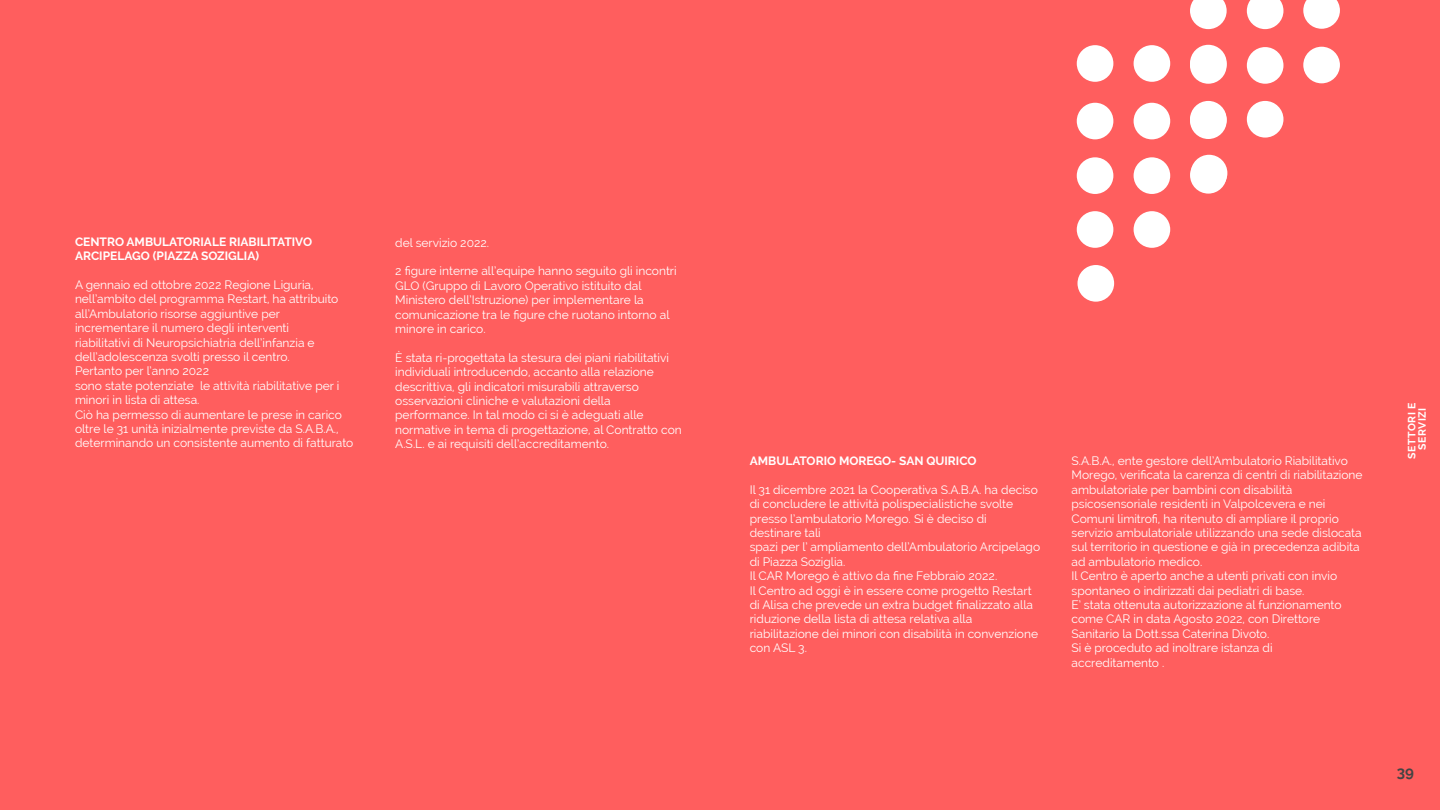
<style>
.page{position:relative;width:1440px;height:810px;background:#ff5e5e}
.page>*{position:absolute;margin:0;border:0;box-sizing:border-box;transform-origin:0 0}
.t1{font:700 15px "Raleway";color:#444}
.t2{font:12px/14.4px "Raleway";color:#fff}
.t3{font:700 12px/14.4px "Raleway";color:#fff}
.t4{font:700 10.5px/10.5px "Raleway";letter-spacing:.05em;color:#fff;text-align:center}
</style>
<div class="page">
<div style="left:1303px;top:47px;width:37px;height:36px;background:#fff;border-radius:50%"></div>
<div style="left:1247px;top:47px;width:36px;height:37px;background:#fff;border-radius:50%"></div>
<svg style="left:1190px;top:47px;width:37px;height:37px"></svg>
<div style="left:1247px;top:101px;width:36px;height:37px;background:#fff;border-radius:50%"></div>
<svg style="left:1190px;top:101px;width:37px;height:37px"></svg>
<div style="left:1191px;top:155px;width:36px;height:36px;background:#fff;border-radius:50%"></div>
<svg style="left:1303px;top:0;width:37px;height:29px"></svg>
<svg style="left:1247px;top:0;width:36px;height:29px"></svg>
<svg style="left:1190px;top:0;width:37px;height:29px"></svg>
<div style="left:1190px;top:157px;width:37px;height:37px;background:#fff;border-radius:50%"></div>
<div style="left:1134px;top:157px;width:36px;height:37px;background:#fff;border-radius:50%"></div>
<div style="left:1077px;top:157px;width:36px;height:37px;background:#fff;border-radius:50%"></div>
<div style="left:1134px;top:211px;width:36px;height:37px;background:#fff;border-radius:50%"></div>
<div style="left:1077px;top:211px;width:36px;height:37px;background:#fff;border-radius:50%"></div>
<div style="left:1078px;top:265px;width:36px;height:37px;background:#fff;border-radius:50%"></div>
<div style="left:1190px;top:102px;width:37px;height:37px;background:#fff;border-radius:50%"></div>
<div style="left:1134px;top:103px;width:36px;height:36px;background:#fff;border-radius:50%"></div>
<div style="left:1077px;top:103px;width:36px;height:36px;background:#fff;border-radius:50%"></div>
<div style="left:1190px;top:45px;width:37px;height:36px;background:#fff;border-radius:50%"></div>
<div style="left:1134px;top:45px;width:36px;height:37px;background:#fff;border-radius:50%"></div>
<div style="left:1077px;top:45px;width:36px;height:37px;background:#fff;border-radius:50%"></div>
<p class="t3" style="left:75px;top:234px;width:239px">CENTRO AMBULATORIALE RIABILITATIVO<br>ARCIPELAGO (PIAZZA SOZIGLIA)</p>
<p class="t2" style="left:75px;top:278px;width:280px">A gennaio ed ottobre 2022 Regione Liguria, nell’ambito del programma Restart, ha attribuito all’Ambulatorio risorse aggiuntive per incrementare il numero degli interventi<br>riabilitativi di Neuropsichiatria dell’infanzia e dell’adolescenza svolti presso il centro.<br>Pertanto per l’anno 2022<br>sono state potenziate le attività riabilitative per i minori in lista di attesa.<br>Ciò ha permesso di aumentare le prese in carico oltre le 31 unità inizialmente previste da S.A.B.A., determinando un consistente aumento di fatturato</p>
<p class="t2" style="left:395px;top:235px;width:95px">del servizio 2022.</p>
<p class="t2" style="left:395px;top:264px;width:283px">2 figure interne all’equipe hanno seguito gli incontri GLO (Gruppo di Lavoro Operativo istituito dal Ministero dell’Istruzione) per implementare la comunicazione tra le figure che ruotano intorno al minore in carico.</p>
<p class="t2" style="left:395px;top:350px;width:288px">È stata ri-progettata la stesura dei piani riabilitativi individuali introducendo, accanto alla relazione descrittiva, gli indicatori misurabili attraverso osservazioni cliniche e valutazioni della performance. In tal modo ci si è adeguati alle normative in tema di progettazione, al Contratto con A.S.L. e ai requisiti dell’accreditamento.</p>
<p class="t3" style="left:750px;top:454px;width:228px">AMBULATORIO MOREGO- SAN QUIRICO</p>
<p class="t2" style="left:750px;top:482px;width:292px">Il 31 dicembre 2021 la Cooperativa S.A.B.A. ha deciso di concludere le attività polispecialistiche svolte presso l’ambulatorio Morego. Si è deciso di destinare tali<br>spazi per l’ ampliamento dell’Ambulatorio Arcipelago di Piazza Soziglia.<br>Il CAR Morego è attivo da fine Febbraio 2022.<br>Il Centro ad oggi è in essere come progetto Restart di Alisa che prevede un extra budget finalizzato alla riduzione della lista di attesa relativa alla riabilitazione dei minori con disabilità in convenzione con ASL 3.</p>
<p class="t2" style="left:1072px;top:453px;width:293px">S.A.B.A., ente gestore dell’Ambulatorio Riabilitativo Morego, verificata la carenza di centri di riabilitazione ambulatoriale per bambini con disabilità psicosensoriale residenti in Valpolcevera e nei Comuni limitrofi, ha ritenuto di ampliare il proprio servizio ambulatoriale utilizzando una sede dislocata sul territorio in questione e già in precedenza adibita ad ambulatorio medico.<br>Il Centro è aperto anche a utenti privati con invio spontaneo o indirizzati dai pediatri di base.<br>E’ stata ottenuta autorizzazione al funzionamento come CAR in data Agosto 2022, con Direttore Sanitario la Dott.ssa Caterina Divoto.<br>Si è proceduto ad inoltrare istanza di accreditamento .</p>
<p class="t4" style="left:1407px;top:459px;width:58px;rotate:-90deg">SETTORI E<br>SERVIZI</p>
<p class="t1" style="left:1397px;top:763px;width:19px">39</p>
</div>
